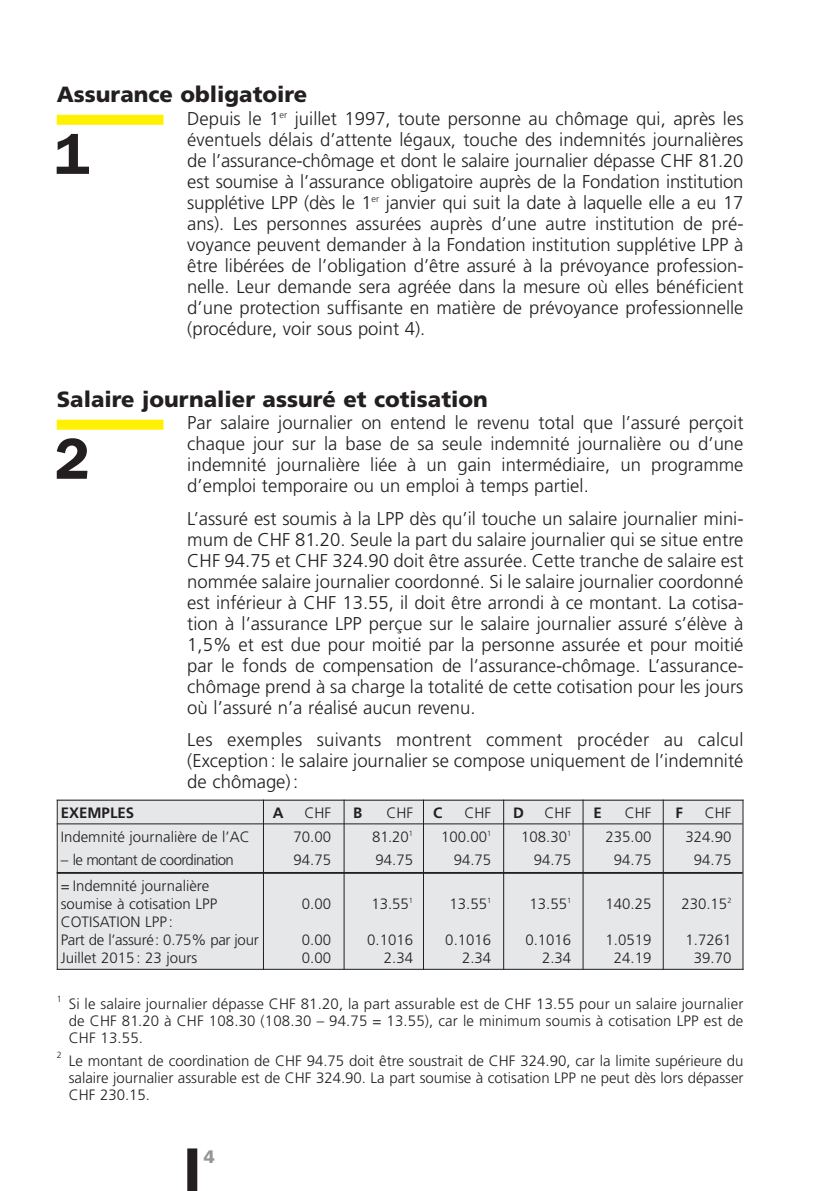
<style>
.page{position:relative;width:840px;height:1191px;background:#fff}
.page>*{position:absolute;margin:0;border:0;box-sizing:border-box;transform-origin:0 0}
.Normal_e{font:600 58.2px "Franklin Gothic";color:#231f20}
.Questions{font:900 22px "Frutiger";color:#231f20}
.Normal_e-2{font:300 18.4px/21px "Frutiger";color:#231f20;text-align:justify}
.t1{font:900 18px "Frutiger";color:#939598}
.Normal_e-3{font:300 15px/17px "Frutiger";color:#231f20;text-align:justify}
.Normal_e-4{font:300 15px "Frutiger";letter-spacing:-.02em;color:#231f20}
.Normal_e-5{font:300 15px "Frutiger";letter-spacing:-.04em;color:#231f20}
.Normal_e-6{font:700 15px "Frutiger";color:#231f20}
.Normal_e-7{font:300 9px "Frutiger";color:#231f20}
</style>
<div class="page">
<div style="left:187px;top:1148px;width:10px;height:43px;background:#231f20"></div>
<div style="left:57px;top:115px;width:106px;height:10px;background:#fff101"></div>
<div style="left:58px;top:799px;width:684px;height:170px;background:#e6e7e9"></div>
<hr style="left:57px;top:823px;width:685px;height:1px;background:#231f20">
<hr style="left:57px;top:872px;width:685px;height:1px;background:#231f20">
<hr style="left:57px;top:873px;width:685px;height:1px;background:#231f20">
<hr style="left:57px;top:969px;width:686px;height:1px;background:#231f20">
<hr style="left:263px;top:799px;width:1px;height:170px;background:#231f20">
<hr style="left:343px;top:799px;width:1px;height:170px;background:#231f20">
<hr style="left:423px;top:799px;width:1px;height:170px;background:#231f20">
<hr style="left:503px;top:799px;width:1px;height:170px;background:#231f20">
<hr style="left:582px;top:799px;width:1px;height:170px;background:#231f20">
<hr style="left:662px;top:799px;width:1px;height:170px;background:#231f20">
<hr style="left:742px;top:799px;width:1px;height:170px;background:#231f20">
<hr style="left:57px;top:799px;width:1px;height:170px;background:#231f20">
<hr style="left:57px;top:800px;width:686px;height:1px;background:#231f20">
<div style="left:57px;top:420px;width:106px;height:10px;background:#fff101"></div>
<p class="Questions" style="left:57px;top:81px;width:252px">Assurance obligatoire</p>
<p class="Normal_e-2" style="left:187px;top:108px;width:557px">Depuis le 1<sup>er</sup> juillet 1997, toute personne au chômage qui, après les éventuels délais d’attente légaux, touche des indemnités journalières de l’assurance-chômage et dont le salaire journalier dépasse CHF 81.20 est soumise à l’assurance obligatoire auprès de la Fondation institution supplétive LPP (dès le 1<sup>er</sup> janvier qui suit la date à laquelle elle a eu 17 ans). Les personnes assurées auprès d’une autre institution de pré&shy;voyance peuvent demander à la Fondation institution supplétive LPP à être libérées de l’obligation d’être assuré à la prévoyance profession&shy;nelle. Leur demande sera agréée dans la mesure où elles bénéficient d’une protection suffisante en matière de prévoyance professionnelle (procédure, voir sous point 4).</p>
<p class="Normal_e" style="left:54px;top:119px;width:36px">1</p>
<p class="Questions" style="left:57px;top:386px;width:432px">Salaire journalier assuré et cotisation</p>
<p class="Normal_e-2" style="left:187px;top:412px;width:557px">Par salaire journalier on entend le revenu total que l’assuré perçoit chaque jour sur la base de sa seule indemnité journalière ou d’une indemnité journalière liée à un gain intermédiaire, un programme d’emploi temporaire ou un emploi à temps partiel.</p>
<p class="Normal_e-2" style="left:187px;top:508px;width:557px">L’assuré est soumis à la LPP dès qu’il touche un salaire journalier mini&shy;mum de CHF 81.20. Seule la part du salaire journalier qui se situe entre CHF 94.75 et CHF 324.90 doit être assurée. Cette tranche de salaire est nommée salaire journalier coordonné. Si le salaire journalier coordonné est inférieur à CHF 13.55, il doit être arrondi à ce montant. La cotisa&shy;tion à l’assurance LPP perçue sur le salaire journalier assuré s’élève à 1,5% et est due pour moitié par la personne assurée et pour moitié par le fonds de compensation de l’assurance-chômage. L’assurance&shy;chômage prend à sa charge la totalité de cette cotisation pour les jours où l’assuré n’a réalisé aucun revenu.</p>
<p class="Normal_e-2" style="left:187px;top:729px;width:557px">Les exemples suivants montrent comment procéder au calcul (Exception: le salaire journalier se compose uniquement de l’indemnité de chômage):</p>
<p class="Normal_e" style="left:54px;top:424px;width:36px">2</p>
<p class="Normal_e-6" style="left:61px;top:804px;width:75px">EXEMPLES</p>
<p class="Normal_e-6" style="left:273px;top:804px;width:12px">A</p>
<p class="Normal_e-3" style="left:304px;top:804px;width:28px">CHF</p>
<p class="Normal_e-6" style="left:353px;top:804px;width:11px">B</p>
<p class="Normal_e-3" style="left:386px;top:804px;width:28px">CHF</p>
<p class="Normal_e-6" style="left:433px;top:804px;width:11px">C</p>
<p class="Normal_e-3" style="left:464px;top:804px;width:28px">CHF</p>
<p class="Normal_e-6" style="left:513px;top:804px;width:12px">D</p>
<p class="Normal_e-3" style="left:544px;top:804px;width:28px">CHF</p>
<p class="Normal_e-6" style="left:593px;top:804px;width:10px">E</p>
<p class="Normal_e-3" style="left:624px;top:804px;width:28px">CHF</p>
<p class="Normal_e-6" style="left:675px;top:804px;width:9px">F</p>
<p class="Normal_e-3" style="left:704px;top:804px;width:28px">CHF</p>
<p class="Normal_e-3" style="left:61px;top:828px;width:190px">Indemnité journalière de l’AC</p>
<p class="Normal_e-3" style="left:293px;top:828px;width:39px">70.00</p>
<p class="Normal_e-3" style="left:372px;top:828px;width:42px">81.20<sup>1</sup></p>
<p class="Normal_e-3" style="left:441px;top:828px;width:52px">100.00<sup>1</sup></p>
<p class="Normal_e-3" style="left:521px;top:828px;width:52px">108.30<sup>1</sup></p>
<p class="Normal_e-3" style="left:605px;top:828px;width:47px">235.00</p>
<p class="Normal_e-3" style="left:685px;top:828px;width:47px">324.90</p>
<p class="Normal_e-5" style="left:61px;top:851px;width:175px">– le montant de coordination</p>
<p class="Normal_e-3" style="left:293px;top:851px;width:39px">94.75</p>
<p class="Normal_e-3" style="left:375px;top:851px;width:39px">94.75</p>
<p class="Normal_e-3" style="left:453px;top:851px;width:39px">94.75</p>
<p class="Normal_e-3" style="left:533px;top:851px;width:39px">94.75</p>
<p class="Normal_e-3" style="left:613px;top:851px;width:39px">94.75</p>
<p class="Normal_e-3" style="left:693px;top:851px;width:39px">94.75</p>
<p class="Normal_e-3" style="left:61px;top:877px;width:150px">= Indemnité journalière</p>
<p class="Normal_e-3" style="left:61px;top:895px;width:158px">soumise à cotisation LPP</p>
<p class="Normal_e-3" style="left:302px;top:895px;width:31px">0.00</p>
<p class="Normal_e-3" style="left:371px;top:895px;width:43px">13.55<sup>1</sup></p>
<p class="Normal_e-3" style="left:449px;top:895px;width:43px">13.55<sup>1</sup></p>
<p class="Normal_e-3" style="left:529px;top:895px;width:43px">13.55<sup>1</sup></p>
<p class="Normal_e-3" style="left:605px;top:895px;width:47px">140.25</p>
<p class="Normal_e-3" style="left:681px;top:895px;width:52px">230.15<sup>2</sup></p>
<p class="Normal_e-3" style="left:61px;top:913px;width:114px">COTISATION LPP :</p>
<p class="Normal_e-4" style="left:61px;top:931px;width:199px">Part de l’assuré: 0.75% par jour</p>
<p class="Normal_e-3" style="left:302px;top:931px;width:31px">0.00</p>
<p class="Normal_e-3" style="left:367px;top:931px;width:47px">0.1016</p>
<p class="Normal_e-3" style="left:445px;top:931px;width:47px">0.1016</p>
<p class="Normal_e-3" style="left:525px;top:931px;width:47px">0.1016</p>
<p class="Normal_e-3" style="left:605px;top:931px;width:47px">1.0519</p>
<p class="Normal_e-3" style="left:685px;top:931px;width:47px">1.7261</p>
<p class="Normal_e-3" style="left:61px;top:949px;width:138px">Juillet 2015: 23 jours</p>
<p class="Normal_e-3" style="left:301px;top:949px;width:31px">0.00</p>
<p class="Normal_e-3" style="left:384px;top:949px;width:31px">2.34</p>
<p class="Normal_e-3" style="left:462px;top:949px;width:31px">2.34</p>
<p class="Normal_e-3" style="left:541px;top:949px;width:31px">2.34</p>
<p class="Normal_e-3" style="left:613px;top:949px;width:39px">24.19</p>
<p class="Normal_e-3" style="left:693px;top:949px;width:39px">39.70</p>
<p class="Normal_e-7" style="left:57px;top:993px;width:7px">1</p>
<p class="Normal_e-3" style="left:69px;top:995px;width:675px">Si le salaire journalier dépasse CHF 81.20, la part assurable est de CHF 13.55 pour un salaire journalier de CHF 81.20 à CHF 108.30 (108.30 – 94.75 = 13.55), car le minimum soumis à cotisation LPP est de CHF 13.55.</p>
<p class="Normal_e-7" style="left:57px;top:1050px;width:7px">2</p>
<p class="Normal_e-3" style="left:69px;top:1052px;width:676px">Le montant de coordination de CHF 94.75 doit être soustrait de CHF 324.90, car la limite supérieure du salaire journalier assurable est de CHF 324.90. La part soumise à cotisation LPP ne peut dès lors dépasser CHF 230.15.</p>
<p class="t1" style="left:204px;top:1146px;width:13px">4</p>
</div>
